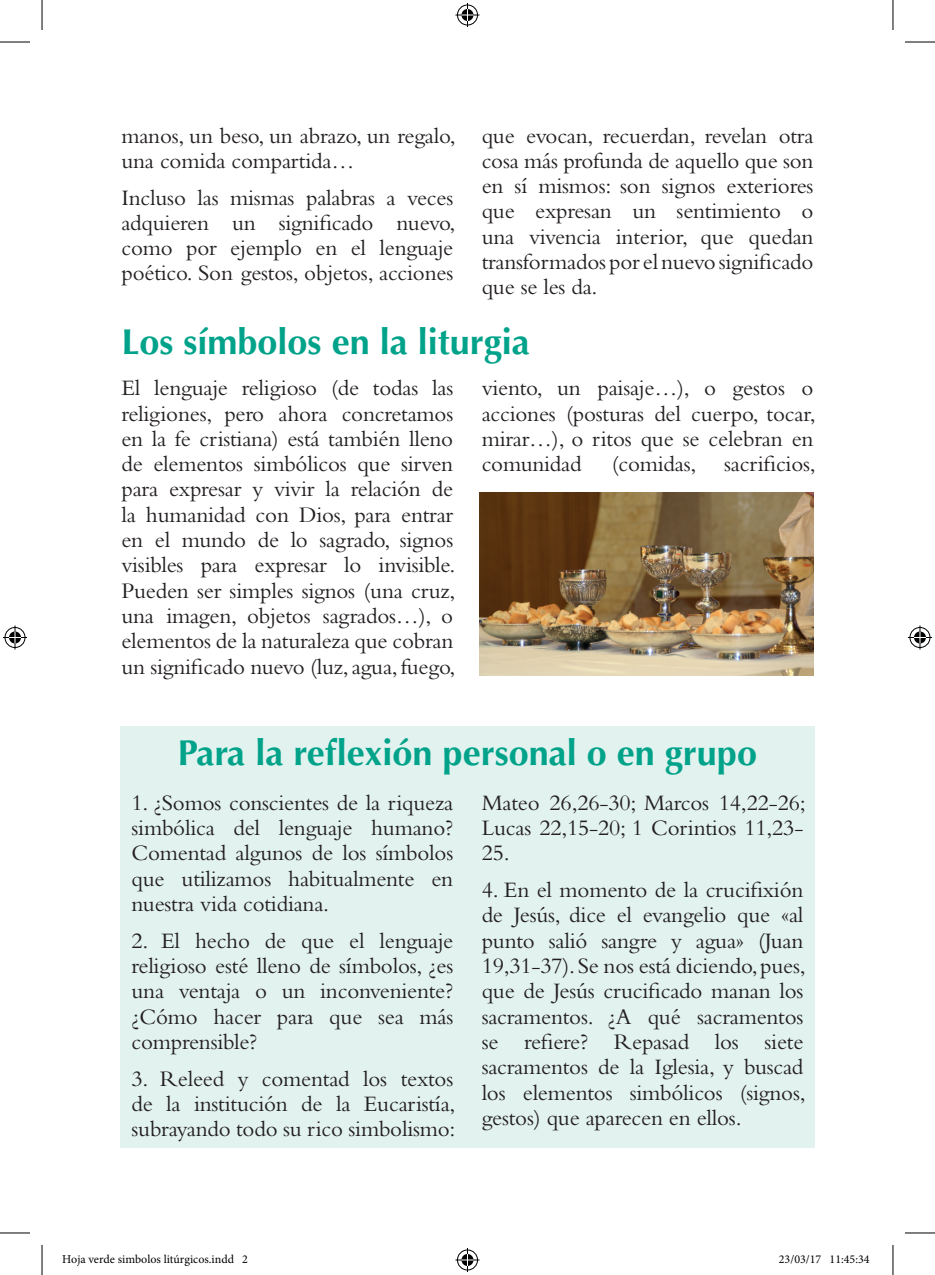
<style>
.page{position:relative;width:935px;height:1275px;background:#fff}
.page>*{position:absolute;margin:0;border:0;box-sizing:border-box;transform-origin:0 0}
.t1{font:700 36px "Optima LT Std";color:#00a38a}
.t2{font:23px/25.4px "Bembo Std";letter-spacing:-.01em;color:#231f20;text-align:justify}
.t3{font:12px "Minion Pro";color:#000}
</style>
<div class="page">
<img style="left:479px;top:493px;width:334px;height:182px">
<div style="left:120px;top:727px;width:694px;height:421px;background:#e2f2ef"></div>
<hr style="left:0;top:42px;width:30px;height:1px;background:#000">
<hr style="left:904px;top:42px;width:30px;height:1px;background:#000">
<hr style="left:0;top:1232px;width:30px;height:1px;background:#000">
<hr style="left:904px;top:1232px;width:30px;height:1px;background:#000">
<hr style="left:42px;top:0;width:1px;height:30px;background:#000">
<hr style="left:42px;top:1245px;width:1px;height:30px;background:#000">
<hr style="left:892px;top:0;width:1px;height:30px;background:#000">
<hr style="left:892px;top:1245px;width:1px;height:30px;background:#000">
<svg style="left:455px;top:3px;width:24px;height:24px"></svg>
<svg style="left:455px;top:1248px;width:24px;height:24px"></svg>
<svg style="left:3px;top:625px;width:24px;height:24px"></svg>
<svg style="left:908px;top:625px;width:23px;height:24px"></svg>
<p class="t2" style="left:121px;top:122px;width:336px">manos, un beso, un abrazo, un regalo, una comida compartida…</p>
<p class="t2" style="left:121px;top:184px;width:335px">Incluso las mismas palabras a veces adquieren un significado nuevo, como por ejemplo en el lenguaje poético. Son gestos, objetos, acciones</p>
<p class="t2" style="left:481px;top:122px;width:333px">que evocan, recuerdan, revelan otra cosa más profunda de aquello que son en sí mismos: son signos exteriores que expresan un sentimiento o una vivencia interior, que quedan transformados por el nuevo significado que se les da.</p>
<h1 class="t1" style="left:121px;top:321px;width:410px">Los símbolos en la liturgia</h1>
<p class="t2" style="left:121px;top:375px;width:335px">El lenguaje religioso (de todas las religiones, pero ahora concretamos en la fe cristiana) está también lleno de elementos simbólicos que sirven para expresar y vivir la relación de la humanidad con Dios, para entrar en el mundo de lo sagrado, signos visibles para expresar lo invisible.<br>Pueden ser simples signos (una cruz, una imagen, objetos sagrados…), o elementos de la naturaleza que cobran un significado nuevo (luz, agua, fuego,</p>
<p class="t2" style="left:481px;top:375px;width:335px">viento, un paisaje…), o gestos o acciones (posturas del cuerpo, tocar, mirar…), o ritos que se celebran en comunidad</p>
<p class="t2" style="left:611px;top:451px;width:206px">(comidas, sacrificios,</p>
<h1 class="t1" style="left:178px;top:731px;width:580px">Para la reflexión personal o en grupo</h1>
<p class="t2" style="left:131px;top:789px;width:323px">1. ¿Somos conscientes de la riqueza simbólica del lenguaje humano?<br>Comentad algunos de los símbolos que utilizamos habitualmente en nuestra vida cotidiana.</p>
<p class="t2" style="left:131px;top:927px;width:323px">2. El hecho de que el lenguaje religioso esté lleno de símbolos, ¿es una ventaja o un inconveniente? ¿Cómo hacer para que sea más comprensible?</p>
<p class="t2" style="left:131px;top:1065px;width:325px">3. Releed y comentad los textos de la institución de la Eucaristía, subrayando todo su rico simbolismo:</p>
<p class="t2" style="left:481px;top:789px;width:325px">Mateo 26,26-30; Marcos 14,22-26; Lucas 22,15-20; 1 Corintios 11,23- 25.</p>
<p class="t2" style="left:481px;top:876px;width:325px">4. En el momento de la crucifixión de Jesús, dice el evangelio que «al punto salió sangre y agua» (Juan 19,31-37). Se nos está diciendo, pues, que de Jesús crucificado manan los sacramentos. ¿A qué sacramentos se refiere? Repasad los siete sacramentos de la Iglesia, y buscad los elementos simbólicos (signos, gestos) que aparecen en ellos.</p>
<p class="t3" style="left:62px;top:1251px;width:187px">Hoja verde simbolos litúrgicos.indd 2</p>
<p class="t3" style="left:778px;top:1251px;width:92px">23/03/17 11:45:34</p>
</div>
